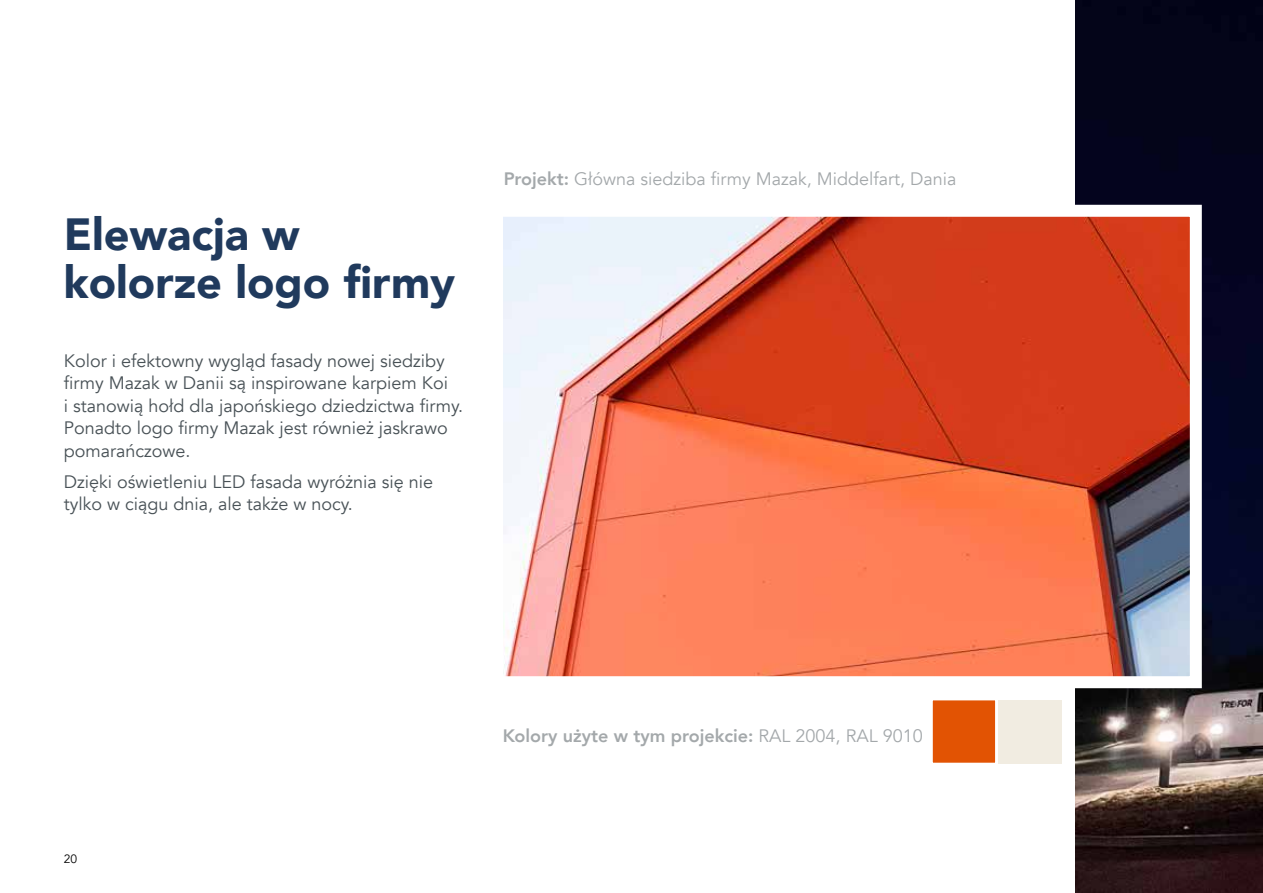
<style>
.page{position:relative;width:1263px;height:893px;background:#fff}
.page>*{position:absolute;margin:0;border:0;box-sizing:border-box;transform-origin:0 0}
.t1{font:900 45px/48px "Avenir";color:#203a5d}
.t2{font:18px/22.5px "Avenir";color:#485156}
.t3{font:800 18px "Avenir";color:#485156}
.t4{font:12px "Avenir";color:#000}
.s1{font-weight:800}
.s2{font-weight:400}
</style>
<div class="page">
<img style="left:1076px;top:0;width:187px;height:893px">
<svg style="left:503px;top:199px;width:705px;height:495px;background:#e07d67"></svg>
<div style="left:931px;top:699px;width:65px;height:65px;background:#e25303;border:2px solid #fff"></div>
<div style="left:998px;top:700px;width:64px;height:63px;background:#f1ece1"></div>
<h1 class="t1" style="left:64px;top:209px;width:393px">Elewacja w kolorze logo firmy</h1>
<p class="t2" style="left:64px;top:350px;width:401px">Kolor i efektowny wygląd fasady nowej siedziby firmy Mazak w Danii są inspirowane karpiem Koi<br>i stanowią hołd dla japońskiego dziedzictwa firmy.<br>Ponadto logo firmy Mazak jest również jaskrawo pomarańczowe.</p>
<p class="t2" style="left:64px;top:471px;width:371px">Dzięki oświetleniu LED fasada wyróżnia się nie tylko w ciągu dnia, ale także w nocy.</p>
<p class="t2" style="left:503px;top:167px;width:455px"><span class="s1">Projekt:</span> Główna siedziba firmy Mazak, Middelfart, Dania</p>
<p class="t4" style="left:64px;top:852px;width:15px">20</p>
<p class="t3" style="left:502px;top:721px;width:422px">Kolory użyte w tym projekcie: <span class="s2">RAL 2004, RAL 9010</span></p>
</div>
